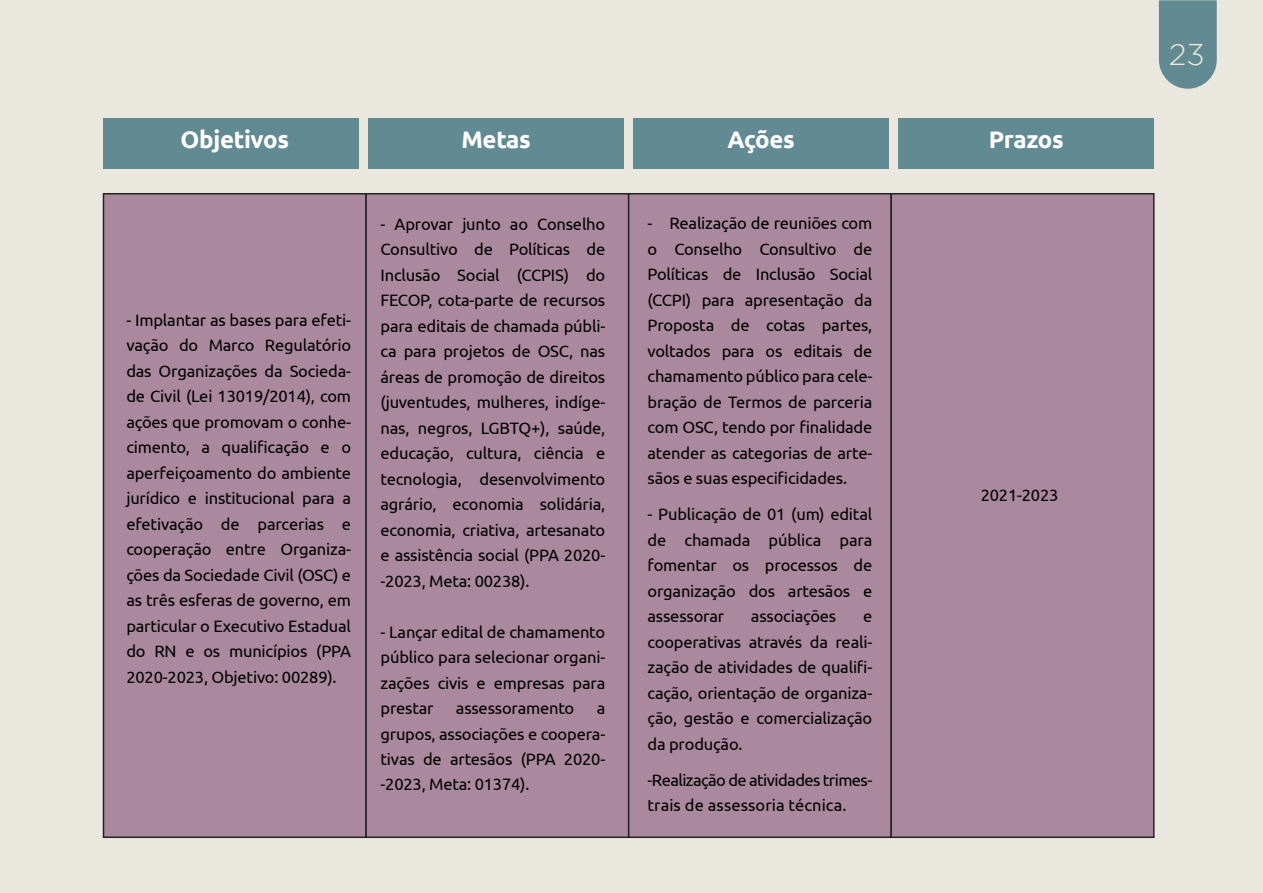
<style>
.page{position:relative;width:1263px;height:893px;background:#eae8de}
.page>*{position:absolute;margin:0;border:0;box-sizing:border-box;transform-origin:0 0}
.t1{font:300 30px "Gotham";color:#eae8de}
.t2{font:700 24px "Ubuntu";letter-spacing:-.01em;color:#fff}
.t3{font:16.5px/25.5px "Ubuntu";letter-spacing:-.01em;color:#000;text-align:justify}
.t4{font:16.5px/25.5px "Ubuntu";letter-spacing:-.035em;color:#000}
</style>
<div class="page">
<div style="left:103px;top:118px;width:256px;height:50px;background:#628a92"></div>
<div style="left:368px;top:118px;width:256px;height:50px;background:#628a92"></div>
<div style="left:633px;top:118px;width:256px;height:50px;background:#628a92"></div>
<div style="left:898px;top:118px;width:256px;height:50px;background:#628a92"></div>
<div style="left:103px;top:193px;width:264px;height:645px;background:#aa889d;border:2px solid #232323"></div>
<div style="left:365px;top:193px;width:264px;height:645px;background:#aa889d;border:2px solid #232323"></div>
<div style="left:628px;top:193px;width:264px;height:645px;background:#aa889d;border:2px solid #232323"></div>
<div style="left:890px;top:193px;width:264px;height:645px;background:#aa889d;border:2px solid #232323"></div>
<svg style="left:1159px;top:0;width:58px;height:89px;background:#6c9198"></svg>
<h2 class="t2" style="left:181px;top:125px;width:110px">Objetivos</h2>
<h2 class="t2" style="left:461px;top:125px;width:71px">Metas</h2>
<h2 class="t2" style="left:727px;top:125px;width:69px">Ações</h2>
<h2 class="t2" style="left:989px;top:125px;width:77px">Prazos</h2>
<p class="t3" style="left:126px;top:307px;width:226px">- Implantar as bases para efeti&shy;vação do Marco Regulatório das Organizações da Socieda&shy;de Civil (Lei 13019/2014), com ações que promovam o conhe&shy;cimento, a qualificação e o aperfeiçoamento do ambiente jurídico e institucional para a efetivação de parcerias e cooperação entre Organiza&shy;ções da Sociedade Civil (OSC) e as três esferas de governo, em particular o Executivo Estadual do RN e os municípios (PPA 2020-2023, Objetivo: 00289).</p>
<p class="t3" style="left:380px;top:210px;width:226px">- Aprovar junto ao Conselho Consultivo de Políticas de Inclusão Social (CCPIS) do FECOP, cota-parte de recursos para editais de chamada públi&shy;ca para projetos de OSC, nas áreas de promoção de direitos (juventudes, mulheres, indíge&shy;nas, negros, LGBTQ+), saúde, educação, cultura, ciência e tecnologia, desenvolvimento agrário, economia solidária, economia, criativa, artesanato e assistência social (PPA 2020- -2023, Meta: 00238).</p>
<p class="t3" style="left:380px;top:618px;width:226px">- Lançar edital de chamamento público para selecionar organi&shy;zações civis e empresas para prestar</p>
<p class="t3" style="left:456px;top:695px;width:120px">assessoramento</p>
<p class="t3" style="left:380px;top:695px;width:226px;text-indent:216px">a grupos, associações e coopera&shy;tivas de artesãos (PPA 2020- -2023, Meta: 01374).</p>
<p class="t3" style="left:647px;top:210px;width:226px">- Realização de reuniões com o Conselho Consultivo de Políticas de Inclusão Social (CCPI) para apresentação da Proposta de cotas partes, voltados para os editais de chamamento público para cele&shy;bração de Termos de parceria com OSC, tendo por finalidade atender as categorias de arte&shy;sãos e suas especificidades.</p>
<p class="t3" style="left:647px;top:501px;width:226px">- Publicação de 01 (um) edital de chamada pública para fomentar os processos de organização dos artesãos e assessorar</p>
<p class="t3" style="left:751px;top:603px;width:87px">associações</p>
<p class="t3" style="left:647px;top:603px;width:226px;text-indent:215px">e cooperativas através da reali&shy;zação de atividades de qualifi&shy;cação, orientação de organiza&shy;ção, gestão e comercialização da produção.</p>
<p class="t4" style="left:647px;top:767px;width:226px">-Realização de atividades trimes&shy;trais de assessoria técnica.</p>
<p class="t3" style="left:981px;top:482px;width:79px">2021-2023</p>
<h1 class="t1" style="left:1169px;top:38px;width:38px">23</h1>
</div>
